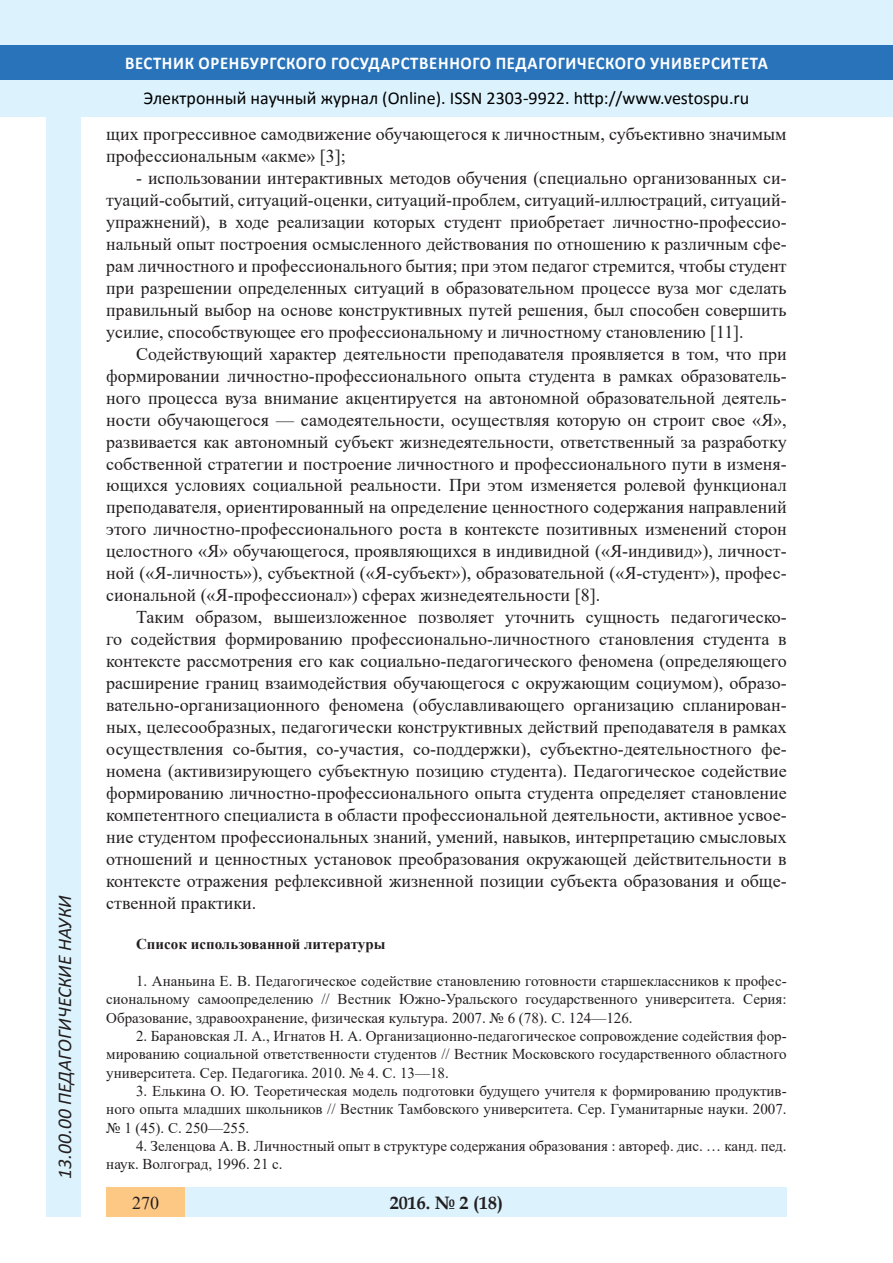
<style>
.page{position:relative;width:893px;height:1263px;background:#fff}
.page>*{position:absolute;margin:0;border:0;box-sizing:border-box;transform-origin:0 0}
.t1{font:italic 19.5px "Calibri";color:#231f20}
.Стиль2{font:18px/21.9px "Times New Roman";color:#231f20;text-align:justify}
.t2{font:18px "Calibri";color:#000}
.t3{font:700 18px "Calibri";letter-spacing:.04em;color:#fff;scale:.93 1}
.t4{font:700 18px "Book Antiqua";color:#231f20}
.литература{font:15px/18.3px "Times New Roman";color:#231f20;text-align:justify}
.литература-2{font:700 15px "Times New Roman";color:#231f20}
</style>
<div class="page">
<div style="left:0;top:0;width:893px;height:116px;background:#dcf2fc"></div>
<div style="left:0;top:45px;width:893px;height:34px;background:#2873ba"></div>
<div style="left:106px;top:1188px;width:681px;height:29px;background:#dcf2fc"></div>
<div style="left:106px;top:1188px;width:79px;height:29px;background:#fdc784"></div>
<div style="left:47px;top:116px;width:34px;height:1101px;background:#dcf2fc"></div>
<p class="t1" style="left:51px;top:1179px;width:285px;rotate:-90deg">13.00.00 ПЕДАГОГИЧЕСКИЕ НАУКИ</p>
<p class="t1" style="left:51px;top:1105px;width:206px;rotate:-90deg">БИОЛОГИЧЕСКИЕ НАУКИ</p>
<p class="t1" style="left:51px;top:1179px;width:11px;rotate:-90deg">0</p>
<p class="t3" style="left:125px;top:50px;width:693px">ВЕСТНИК ОРЕНБУРГСКОГО ГОСУДАРСТВЕННОГО ПЕДАГОГИЧЕСКОГО УНИВЕРСИТЕТА</p>
<p class="t2" style="left:144px;top:85px;width:607px">Электронный научный журнал (Online). ISSN 2303-9922. http://www.vestospu.ru</p>
<p class="t2" style="left:583px;top:85px;width:13px">t</p>
<p class="Стиль2" style="left:106px;top:122px;width:682px">щих прогрессивное самодвижение обучающегося к личностным, субъективно значимым профессиональным «акме» [3];</p>
<p class="Стиль2" style="left:106px;top:166px;width:682px;text-indent:30px">- использовании интерактивных методов обучения (специально организованных си&shy;туаций-событий, ситуаций-оценки, ситуаций-проблем, ситуаций-иллюстраций, ситуаций&shy;упражнений), в ходе реализации которых студент приобретает личностно-профессио&shy;нальный опыт построения осмысленного действования по отношению к различным сфе&shy;рам личностного и профессионального бытия; при этом педагог стремится, чтобы студент при разрешении определенных ситуаций в образовательном процессе вуза мог сделать правильный выбор на основе конструктивных путей решения, был способен совершить усилие, способствующее его профессиональному и личностному становлению [11].</p>
<p class="Стиль2" style="left:106px;top:342px;width:682px;text-indent:30px">Содействующий характер деятельности преподавателя проявляется в том, что при формировании личностно-профессионального опыта студента в рамках образователь&shy;ного процесса вуза внимание акцентируется на автономной образовательной деятель&shy;ности обучающегося — самодеятельности, осуществляя которую он строит свое «Я», развивается как автономный субъект жизнедеятельности, ответственный за разработку собственной стратегии и построение личностного и профессионального пути в изменя&shy;ющихся условиях социальной реальности. При этом изменяется ролевой функционал преподавателя, ориентированный на определение ценностного содержания направлений этого личностно-профессионального роста в контексте позитивных изменений сторон целостного «Я» обучающегося, проявляющихся в индивидной («Я-индивид»), личност&shy;ной («Я-личность»), субъектной («Я-субъект»), образовательной («Я-студент»), профес&shy;сиональной («Я-профессионал») сферах жизнедеятельности [8].</p>
<p class="Стиль2" style="left:106px;top:606px;width:682px;text-indent:30px">Таким образом, вышеизложенное позволяет уточнить сущность педагогическо&shy;го содействия формированию профессионально-личностного становления студента в контексте рассмотрения его как социально-педагогического феномена (определяющего расширение границ взаимодействия обучающегося с окружающим социумом), образо&shy;вательно-организационного феномена (обуславливающего организацию спланирован&shy;ных, целесообразных, педагогически конструктивных действий преподавателя в рамках осуществления со-бытия, со-участия, со-поддержки), субъектно-деятельностного фе&shy;номена (активизирующего субъектную позицию студента). Педагогическое содействие формированию личностно-профессионального опыта студента определяет становление компетентного специалиста в области профессиональной деятельности, активное усвое&shy;ние студентом профессиональных знаний, умений, навыков, интерпретацию смысловых отношений и ценностных установок преобразования окружающей действительности в контексте отражения рефлексивной жизненной позиции субъекта образования и обще&shy;ственной практики.</p>
<p class="литература-2" style="left:136px;top:933px;width:251px">Список использованной литературы</p>
<p class="литература" style="left:106px;top:971px;width:682px;text-indent:30px">1. Ананьина Е. В. Педагогическое содействие становлению готовности старшеклассников к профес&shy;сиональному самоопределению // Вестник Южно-Уральского государственного университета. Серия:<br>Образование, здравоохранение, физическая культура. 2007. № 6 (78). С. 124—126.</p>
<p class="литература" style="left:106px;top:1026px;width:682px;text-indent:30px">2. Барановская Л. А., Игнатов Н. А. Организационно-педагогическое сопровождение содействия фор&shy;мированию социальной ответственности студентов // Вестник Московского государственного областного университета. Сер. Педагогика. 2010. № 4. С. 13—18.</p>
<p class="литература" style="left:106px;top:1081px;width:682px;text-indent:30px">3. Елькина О. Ю. Теоретическая модель подготовки будущего учителя к формированию продуктив&shy;ного опыта младших школьников // Вестник Тамбовского университета. Сер. Гуманитарные науки. 2007. № 1 (45). С. 250—255.</p>
<p class="литература" style="left:106px;top:1136px;width:682px;text-indent:30px">4. Зеленцова А. В. Личностный опыт в структуре содержания образования : автореф. дис. … канд. пед. наук. Волгоград, 1996. 21 с.</p>
<p class="Стиль2" style="left:132px;top:1191px;width:28px">270</p>
<p class="t4" style="left:390px;top:1190px;width:115px">2016. № 2 (18)</p>
</div>
